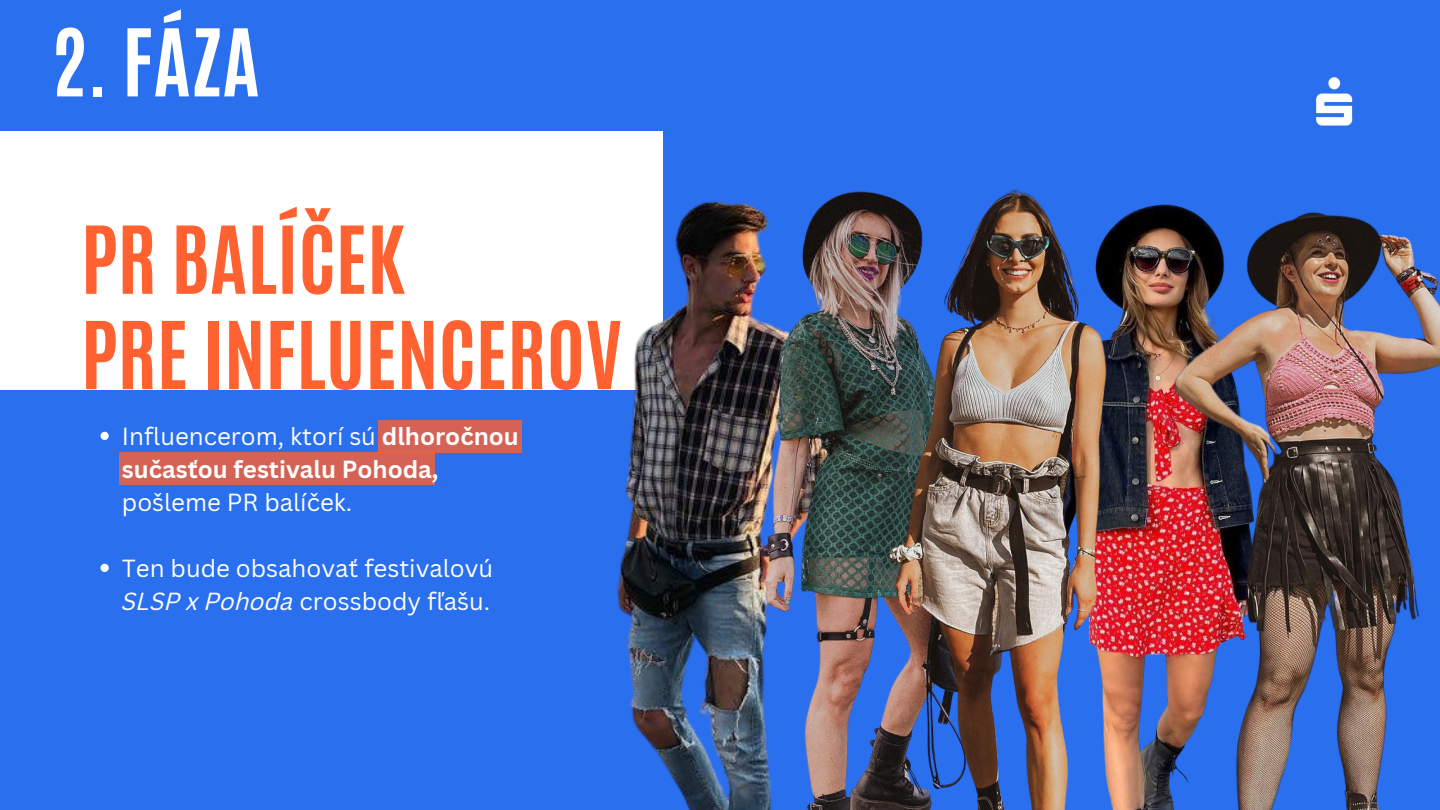
<style>
.page{position:relative;width:1440px;height:810px;background:#296fee}
.page>*{position:absolute;margin:0;border:0;box-sizing:border-box;transform-origin:0 0}
.t1{font:700 79.5px "Antonio";color:#ff6130}
.t2{font:700 79.3px "Antonio";color:#fff}
.t3{font:24.1px/33px "Canva Sans";color:#fff}
.t4{font:700 24.1px/33px "Canva Sans";color:#fff}
.s1{font-weight:400}
.s2{font-style:italic}
</style>
<div class="page">
<img style="left:1328px;top:77px;width:13px;height:13px">
<div style="left:0;top:132px;width:662px;height:258px;background:#fff"></div>
<img style="left:616px;top:190px;width:104px;height:620px">
<img style="left:720px;top:191px;width:152px;height:619px">
<img style="left:1149px;top:93px;width:291px;height:717px">
<img style="left:872px;top:189px;width:277px;height:621px">
<div style="left:120px;top:452px;width:315px;height:33px;background:#d46356"></div>
<div style="left:379px;top:420px;width:143px;height:32px;background:#d46356"></div>
<svg style="left:100px;top:432px;width:9px;height:8px"></svg>
<svg style="left:100px;top:564px;width:9px;height:8px"></svg>
<h2 class="t2" style="left:51px;top:6px;width:211px">2. FÁZA</h2>
<h1 class="t1" style="left:81px;top:203px;width:325px">PR BALÍČEK</h1>
<h1 class="t1" style="left:81px;top:298px;width:543px">PRE INFLUENCEROV</h1>
<p class="t4" style="left:122px;top:419px;width:399px"><span class="s1">Influencerom, ktorí sú</span> dlhoročnou sučasťou festivalu Pohoda,</p>
<p class="t3" style="left:122px;top:485px;width:232px">pošleme PR balíček.</p>
<p class="t3" style="left:122px;top:551px;width:373px">Ten bude obsahovať festivalovú<br><span class="s2">SLSP x Pohoda</span> crossbody fľašu.</p>
</div>
